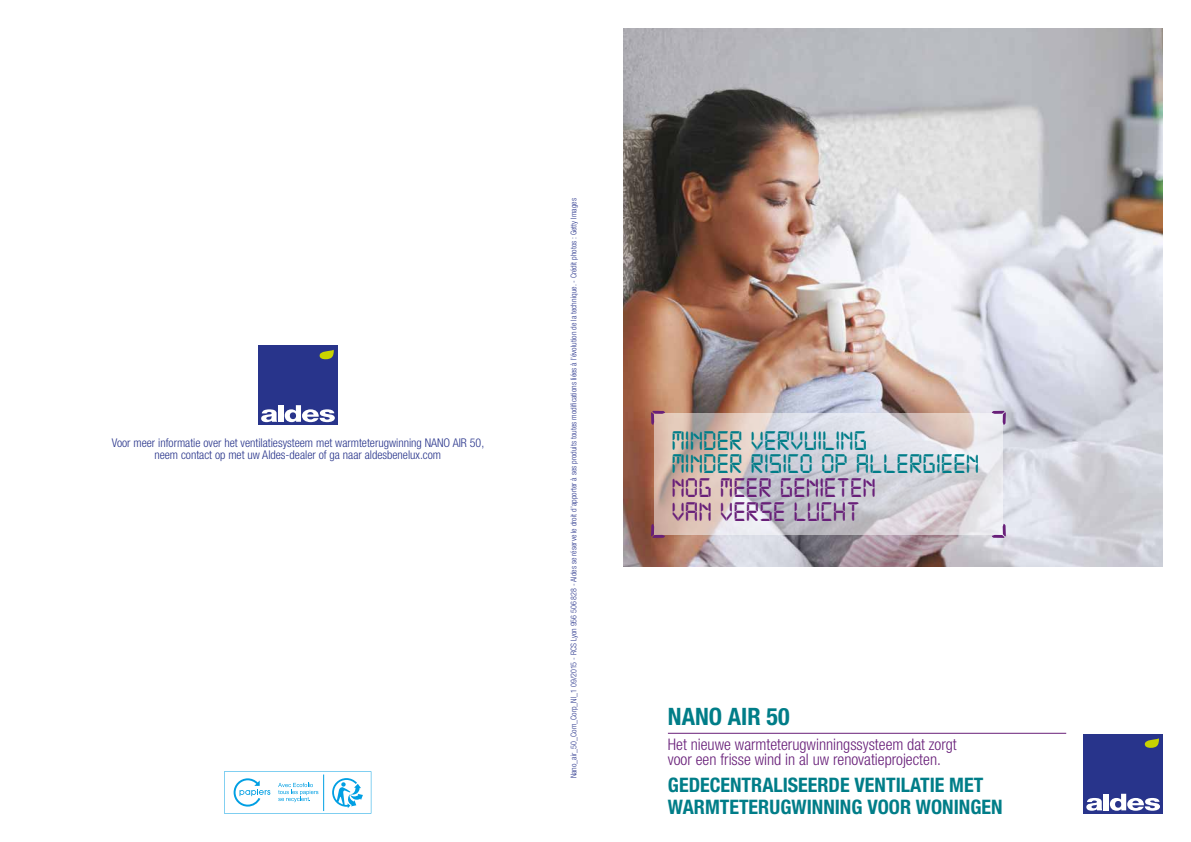
<style>
.page{position:relative;width:1191px;height:842px;background:#fff}
.page>*{position:absolute;margin:0;border:0;box-sizing:border-box;transform-origin:0 0}
.t1{font:28.6px/23.4px "Digital 7";color:#007d88}
.t2{font:28.6px/24px "Digital 7";color:#681f79}
.t3{font:700 condensed 24px "Helvetica Neue LT Std";color:#007d88}
.t4{font:700 condensed 20px/22px "Helvetica Neue LT Std";color:#007d88}
.t5{font:300 condensed 16px/15px "Helvetica Neue LT Std";color:#681f79}
.t6{font:300 condensed 12px/12px "Helvetica Neue LT Std";color:#28348b;text-align:center}
.t7{font:300 condensed 8px "Helvetica Neue LT Std";color:#28348b}
</style>
<div class="page">
<img style="left:624px;top:28px;width:538px;height:539px">
<svg style="left:654px;top:414px;width:348px;height:121px;background:#d5cdcf"></svg>
<svg style="left:651px;top:411px;width:14px;height:14px"></svg>
<svg style="left:991px;top:411px;width:14px;height:14px"></svg>
<svg style="left:991px;top:524px;width:14px;height:14px"></svg>
<svg style="left:651px;top:524px;width:14px;height:14px"></svg>
<div style="left:1083px;top:734px;width:79px;height:79px;background:#28348b"></div>
<svg style="left:1086px;top:798px;width:16px;height:13px"></svg>
<div style="left:1103px;top:794px;width:5px;height:16px;background:#fff"></div>
<svg style="left:1109px;top:794px;width:51px;height:17px"></svg>
<svg style="left:1144px;top:738px;width:15px;height:10px"></svg>
<hr style="left:668px;top:733px;width:398px;height:1px;background:#681f79">
<div style="left:258px;top:345px;width:79px;height:80px;background:#28348b"></div>
<svg style="left:261px;top:409px;width:16px;height:13px"></svg>
<div style="left:278px;top:405px;width:5px;height:17px;background:#fff"></div>
<svg style="left:285px;top:405px;width:50px;height:17px"></svg>
<svg style="left:320px;top:350px;width:14px;height:9px"></svg>
<svg style="left:224px;top:771px;width:147px;height:43px"></svg>
<hr style="left:323px;top:774px;width:1px;height:37px;background:#009fe3">
<h3 class="t6" style="left:112px;top:437px;width:374px">Voor meer informatie over het ventilatiesysteem met warmteterugwinning NANO AIR 50, neem contact op met uw Aldes-dealer of ga naar aldesbenelux.com</h3>
<p class="t7" style="left:569px;top:778px;width:581px;rotate:-90deg">Nano_air_50_Com_Corp_Nl_1 09/2015 - RCS Lyon 956 506 828 - Aldes se réserve le droit d’apporter à ses produits toutes modifications liées à l’évolution de la technique. - Crédit photos : Getty Images</p>
<h1 class="t1" style="left:671px;top:429px;width:309px">MINDER VERVUILING<br>MINDER RISICO OP ALLERGIEEN</h1>
<h1 class="t2" style="left:671px;top:476px;width:206px">NOG MEER GENIETEN<br>VAN VERSE LUCHT</h1>
<h2 class="t3" style="left:668px;top:701px;width:123px">NANO AIR 50</h2>
<h3 class="t5" style="left:668px;top:736px;width:290px">Het nieuwe warmteterugwinningssysteem dat zorgt voor een frisse wind in al uw renovatieprojecten.</h3>
<h3 class="t4" style="left:668px;top:773px;width:336px">GEDECENTRALISEERDE VENTILATIE MET<br>WARMTETERUGWINNING VOOR WONINGEN</h3>
</div>
